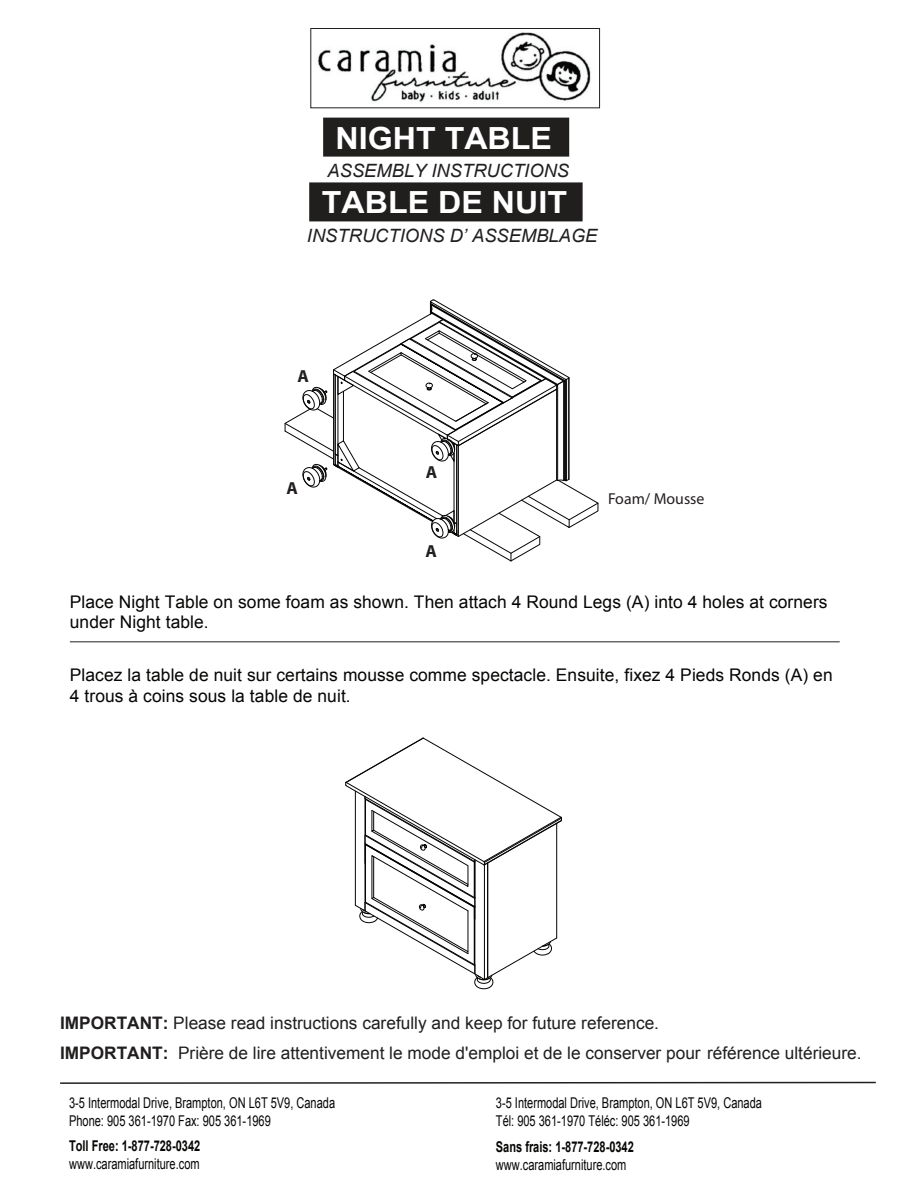
<style>
.page{position:relative;width:918px;height:1188px;background:#fff}
.page>*{position:absolute;margin:0;border:0;box-sizing:border-box;transform-origin:0 0}
.t1{font:700 30.45px "Arial";color:#fff;scale:1.06 1}
.t2{font:italic 18.3px "Arial";color:#211e1e}
.t3{font:700 17.55px "Myriad Pro";color:#231f20}
.t4{font:17.4px/20.9px "Arial";letter-spacing:.005em;color:#050504}
.t5{font:17.25px "Arial";color:#211e1e}
.t6{font:15.9px "Myriad Pro";color:#231f20}
.t7{font:14.85px/17.9px "Arial";color:#050504;scale:.74 1}
.t8{font:700 14.85px "Arial";color:#050504;scale:.74 1}
.s1{font-weight:700}
</style>
<div class="page">
<img style="left:317px;top:32px;width:274px;height:70px">
<div style="left:310px;top:28px;width:290px;height:80px;border:1px solid #231f20"></div>
<svg style="left:345px;top:737px;width:217px;height:253px"></svg>
<svg style="left:284px;top:299px;width:315px;height:263px"></svg>
<div style="left:323px;top:118px;width:246px;height:39px;background:#211e1e"></div>
<div style="left:309px;top:182px;width:274px;height:39px;background:#211e1e"></div>
<hr style="left:70px;top:641px;width:770px;height:1px;background:#231f20">
<svg style="left:60px;top:1081px;width:816px;height:3px"></svg>
<h1 class="t1" style="left:336px;top:116px;width:206px">NIGHT TABLE</h1>
<p class="t2" style="left:328px;top:159px;width:243px">ASSEMBLY INSTRUCTIONS</p>
<h1 class="t1" style="left:322px;top:181px;width:233px">TABLE DE NUIT</h1>
<p class="t2" style="left:307px;top:224px;width:292px">INSTRUCTIONS D’ ASSEMBLAGE</p>
<p class="t3" style="left:297px;top:365px;width:13px">A</p>
<p class="t3" style="left:286px;top:477px;width:13px">A</p>
<p class="t3" style="left:426px;top:460px;width:13px">A</p>
<p class="t3" style="left:425px;top:539px;width:13px">A</p>
<p class="t6" style="left:608px;top:489px;width:98px">Foam/ Mousse</p>
<p class="t4" style="left:70px;top:591px;width:759px">Place Night Table on some foam as shown. Then attach 4 Round Legs (A) into 4 holes at corners under Night table.</p>
<p class="t4" style="left:70px;top:664px;width:764px">Placez la table de nuit sur certains mousse comme spectacle. Ensuite, fixez 4 Pieds Ronds (A) en<br>4 trous à coins sous la table de nuit.</p>
<p class="t5" style="left:60px;top:1011px;width:600px"><span class="s1">IMPORTANT:</span> Please read instructions carefully and keep for future reference.</p>
<p class="t5" style="left:60px;top:1041px;width:803px"><span class="s1">IMPORTANT:</span> Prière de lire attentivement le mode d'emploi et de le conserver pour référence ultérieure.</p>
<p class="t7" style="left:69px;top:1094px;width:361px">3-5 Intermodal Drive, Brampton, ON L6T 5V9, Canada<br>Phone: 905 361-1970 Fax: 905 361-1969</p>
<p class="t8" style="left:69px;top:1136px;width:179px">Toll Free: 1-877-728-0342</p>
<p class="t7" style="left:69px;top:1155px;width:178px">www.caramiafurniture.com</p>
<p class="t7" style="left:496px;top:1094px;width:361px">3-5 Intermodal Drive, Brampton, ON L6T 5V9, Canada<br>Tél: 905 361-1970 Téléc: 905 361-1969</p>
<p class="t8" style="left:496px;top:1136px;width:188px">Sans frais: 1-877-728-0342</p>
<p class="t7" style="left:496px;top:1155px;width:178px">www.caramiafurniture.com</p>
</div>
